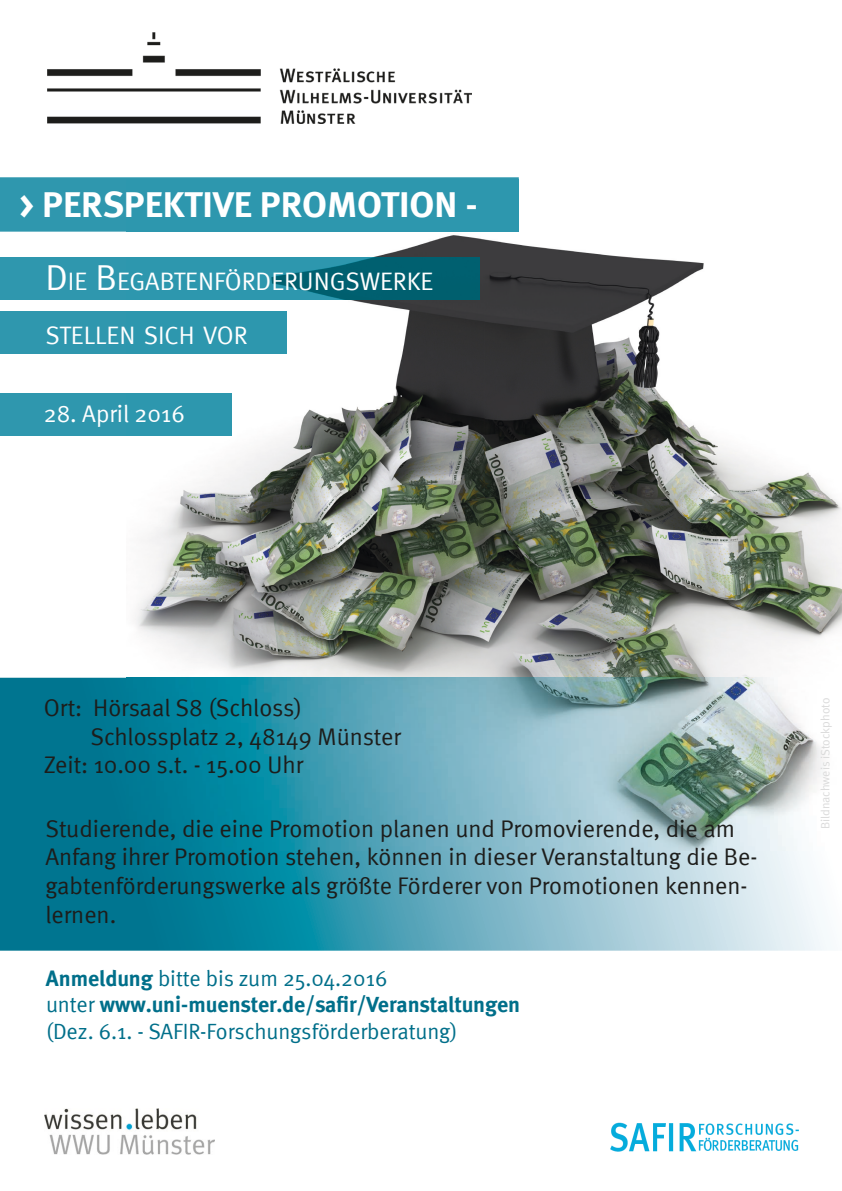
<style>
.page{position:relative;width:842px;height:1191px;background:#fff}
.page>*{position:absolute;margin:0;border:0;box-sizing:border-box;transform-origin:0 0}
.t1{font:700 36px "Meta";color:#fff}
.t2{font:25.2px/54px "Meta Normal";color:#fff}
.t3{font:24px/28.8px "Meta Normal";color:#1d1d1b}
.t4{font:24px "Meta Normal";color:#fff}
.t5{font:22px "Meta Normal";color:#006f8a}
.t6{font:700 22px "Meta";letter-spacing:-.005em;color:#006f8a}
.t7{font:12px "Meta Normal";color:#dadada}
.s1{font-size:36px}
.s2{font-family:"Meta";font-weight:700}
.s3{font-family:"Meta Normal";font-weight:400}
</style>
<div class="page">
<img style="left:485px;top:239px;width:357px;height:438px">
<img style="left:126px;top:235px;width:359px;height:442px">
<img style="left:45px;top:1108px;width:169px;height:46px">
<img style="left:47px;top:32px;width:425px;height:92px">
<img style="left:610px;top:1122px;width:189px;height:30px">
<svg style="left:0;top:177px;width:519px;height:55px;background:#3499b0"></svg>
<div style="left:126px;top:179px;width:393px;height:53px;background:#2d97ae"></div>
<div style="left:0;top:311px;width:126px;height:42px;background:#2f97ae"></div>
<div style="left:126px;top:311px;width:160px;height:42px;background:#2d97ae"></div>
<div style="left:0;top:257px;width:126px;height:42px;background:#2f97ae"></div>
<img style="left:126px;top:257px;width:354px;height:42px">
<svg style="left:0;top:677px;width:827px;height:273px;background:#4a9fb3"></svg>
<img style="left:126px;top:677px;width:701px;height:173px">
<div style="left:0;top:393px;width:126px;height:43px;background:#2f97ae"></div>
<div style="left:126px;top:393px;width:106px;height:43px;background:#2d97ae"></div>
<h1 class="t1" style="left:19px;top:183px;width:460px">&gt; PERSPEKTIVE PROMOTION -</h1>
<p class="t2" style="left:45px;top:254px;width:389px"><span class="s1">D</span>IE <span class="s1">B</span>EGABTENFÖRDERUNGSWERKE<br>STELLEN SICH VOR</p>
<p class="t4" style="left:44px;top:400px;width:143px">28. April 2016</p>
<p class="t3" style="left:44px;top:692px;width:260px">Ort: Hörsaal S8 (Schloss)</p>
<p class="t3" style="left:90px;top:721px;width:312px">Schlossplatz 2, 48149 Münster</p>
<p class="t3" style="left:44px;top:750px;width:261px">Zeit: 10.00 s.t. - 15.00 Uhr</p>
<p class="t3" style="left:45px;top:813px;width:713px">Studierende, die eine Promotion planen und Promovierende, die am Anfang ihrer Promotion stehen, können in dieser Veranstaltung die Be&shy;gabtenförderungswerke als größte Förderer von Promotionen kennen&shy;lernen.</p>
<p class="t5" style="left:46px;top:965px;width:343px"><span class="s2">Anmeldung</span> bitte bis zum 25.04.2016</p>
<p class="t6" style="left:46px;top:991px;width:476px"><span class="s3">unter</span> www.uni-muenster.de/safir/Veranstaltungen</p>
<p class="t5" style="left:46px;top:1018px;width:413px">(Dez. 6.1. - SAFIR-Forschungsförderberatung)</p>
<p class="t7" style="left:818px;top:829px;width:133px;rotate:-90deg">Bildnachweis iStockphoto</p>
</div>
